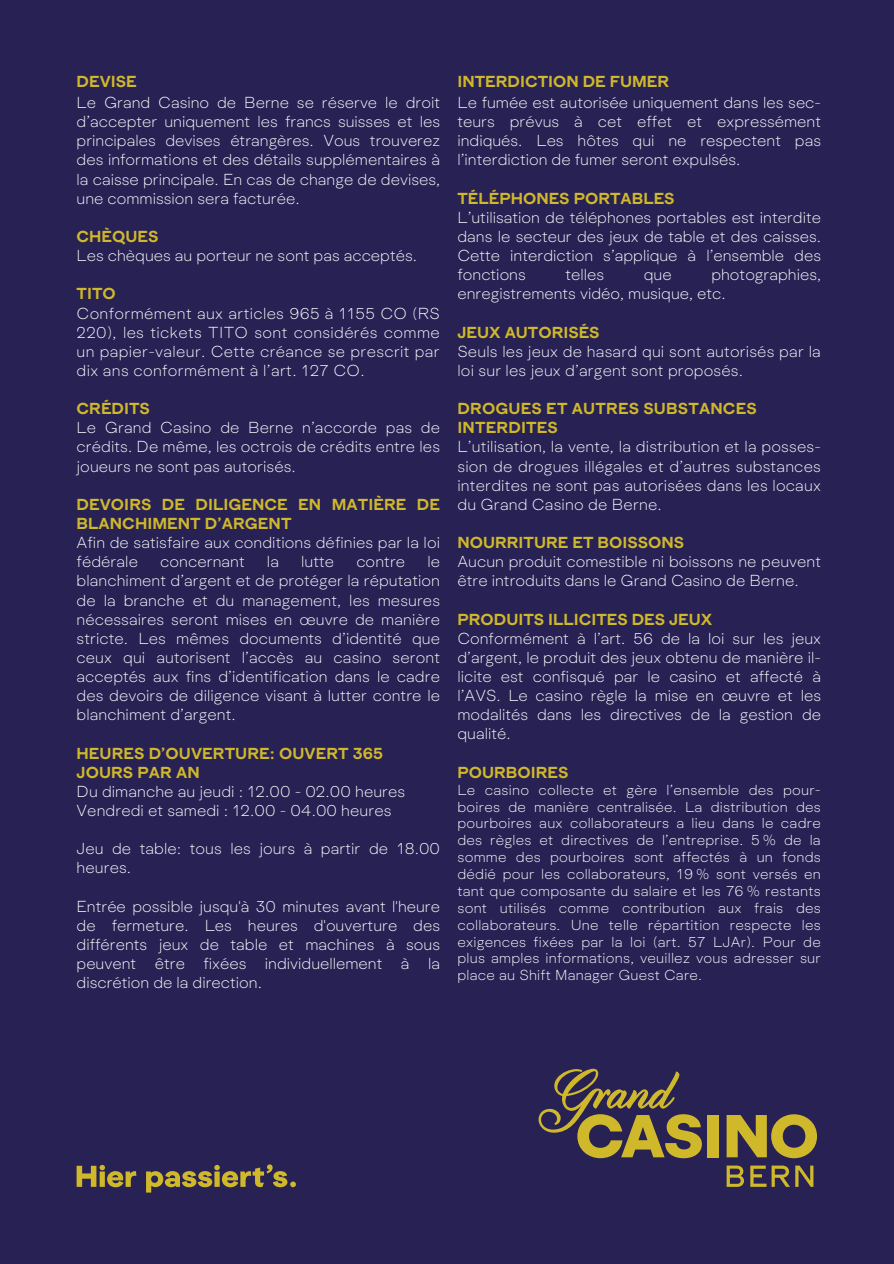
<style>
.page{position:relative;width:894px;height:1264px;background:#fff}
.page>*{position:absolute;margin:0;border:0;box-sizing:border-box;transform-origin:0 0}
.t1{font:16.5px/19.2px "Formale Grotesque L3";color:#fff}
.t2{font:16.5px/19.2px "Formale Grotesque L3";letter-spacing:.02em;color:#fff}
.t3{font:16.5px "Formale Grotesque B1";color:#d0b82b}
.t4{font:15px/16.8px "Formale Grotesque L3";letter-spacing:.015em;color:#fff;text-align:justify}
.s1{font-family:"Formale Grotesque B1";color:#d0b82b}
</style>
<div class="page">
<div style="left:0;top:0;width:893px;height:1263px;background:#272154"></div>
<div style="left:707px;top:1114px;width:11px;height:43px;background:#d0b82b"></div>
<svg style="left:726px;top:1114px;width:90px;height:44px"></svg>
<svg style="left:538px;top:1068px;width:163px;height:90px"></svg>
<svg style="left:726px;top:1165px;width:17px;height:21px"></svg>
<svg style="left:750px;top:1165px;width:39px;height:21px"></svg>
<svg style="left:795px;top:1165px;width:18px;height:21px"></svg>
<svg style="left:77px;top:1164px;width:219px;height:28px"></svg>
<h1 class="t1" style="left:77px;top:71px;width:365px;line-height:21.3px"><span class="s1">DEVISE<br></span>Le Grand Casino de Berne se réserve le droit</h1>
<h1 class="t1" style="left:77px;top:113px;width:365px;text-align:justify">d’accepter uniquement les francs suisses et les principales devises étrangères. Vous trouverez des informations et des détails supplémentaires à la caisse principale. En cas de change de devises, une commission sera facturée.</h1>
<h1 class="t1" style="left:77px;top:228px;width:342px"><span class="s1">CHÈQUES<br></span>Les chèques au porteur ne sont pas acceptés.</h1>
<h1 class="t2" style="left:77px;top:285px;width:364px"><span class="s1">TITO<br></span>Conformément aux articles 965 à 1155 CO (RS 220), les tickets TITO sont considérés comme un papier-valeur. Cette créance se prescrit par dix ans conformément à l’art. 127 CO.</h1>
<h1 class="t1" style="left:77px;top:400px;width:365px"><span class="s1">CRÉDITS<br></span>Le Grand Casino de Berne n’accorde pas de crédits. De même, les octrois de crédits entre les joueurs ne sont pas autorisés.</h1>
<h1 class="t1" style="left:77px;top:496px;width:365px"><span class="s1">DEVOIRS DE DILIGENCE EN MATIÈRE DE<br>BLANCHIMENT D’ARGENT<br></span>Afin de satisfaire aux conditions définies par la loi fédérale</h1>
<h1 class="t1" style="left:77px;top:553px;width:365px;text-align:justify;text-indent:350px">le blanchiment d’argent et de protéger la réputation de la branche et du management, les mesures nécessaires seront mises en œuvre de manière stricte. Les mêmes documents d’identité que ceux qui autorisent l’accès au casino seront acceptés aux fins d’identification dans le cadre des devoirs de diligence visant à lutter contre le blanchiment d’argent.</h1>
<h1 class="t1" style="left:77px;top:744px;width:330px"><span class="s1">HEURES D’OUVERTURE: OUVERT 365<br>JOURS PAR AN<br></span>Du dimanche au jeudi : 12.00 - 02.00 heures<br>Vendredi et samedi : 12.00 - 04.00 heures</h1>
<h1 class="t1" style="left:77px;top:840px;width:365px">Jeu de table: tous les jours à partir de 18.00 heures.</h1>
<h1 class="t1" style="left:77px;top:897px;width:365px;text-align:justify">Entrée possible jusqu'à 30 minutes avant l'heure de fermeture. Les heures d'ouverture des différents jeux de table et machines à sous peuvent être fixées individuellement à la discrétion de la direction.</h1>
<h1 class="t1" style="left:160px;top:553px;width:86px">concernant</h1>
<h1 class="t1" style="left:267px;top:553px;width:14px">la</h1>
<h1 class="t1" style="left:301px;top:553px;width:35px">lutte</h1>
<h1 class="t1" style="left:356px;top:553px;width:50px">contre</h1>
<h1 class="t1" style="left:457px;top:72px;width:365px;line-height:21.3px"><span class="s1">INTERDICTION DE FUMER<br></span>Le fumée est autorisée uniquement dans les sec-</h1>
<h1 class="t1" style="left:457px;top:113px;width:365px;text-align:justify">teurs prévus à cet effet et expressément indiqués. Les hôtes qui ne respectent pas l’interdiction de fumer seront expulsés.</h1>
<h1 class="t1" style="left:457px;top:190px;width:365px"><span class="s1">TÉLÉPHONES PORTABLES<br></span>L’utilisation de téléphones portables est interdite dans le secteur des jeux de table et des caisses.<br>Cette interdiction s’applique à l’ensemble des fonctions</h1>
<h1 class="t1" style="left:457px;top:266px;width:365px;text-indent:254px">photographies, enregistrements vidéo, musique, etc.</h1>
<h1 class="t1" style="left:457px;top:323px;width:365px"><span class="s1">JEUX AUTORISÉS<br></span>Seuls les jeux de hasard qui sont autorisés par la loi sur les jeux d’argent sont proposés.</h1>
<h1 class="t1" style="left:457px;top:400px;width:365px"><span class="s1">DROGUES ET AUTRES SUBSTANCES INTERDITES<br></span>L’utilisation, la vente, la distribution et la posses&shy;sion de drogues illégales et d’autres substances interdites ne sont pas autorisées dans les locaux du Grand Casino de Berne.</h1>
<h1 class="t1" style="left:457px;top:534px;width:365px"><span class="s1">NOURRITURE ET BOISSONS<br></span>Aucun produit comestible ni boissons ne peuvent être introduits dans le Grand Casino de Berne.</h1>
<h1 class="t1" style="left:457px;top:610px;width:365px"><span class="s1">PRODUITS ILLICITES DES JEUX </span>Conformément à l’art. 56 de la loi sur les jeux d’argent, le produit des jeux obtenu de manière il&shy;licite est confisqué par le casino et affecté à l’AVS. Le casino règle la mise en œuvre et les modalités dans les directives de la gestion de qualité.</h1>
<h1 class="t3" style="left:457px;top:764px;width:112px">POURBOIRES</h1>
<h1 class="t4" style="left:457px;top:782px;width:365px">Le casino collecte et gère l’ensemble des pour&shy;boires de manière centralisée. La distribution des pourboires aux collaborateurs a lieu dans le cadre des règles et directives de l’entreprise. 5 % de la somme des pourboires sont affectés à un fonds dédié pour les collaborateurs, 19 % sont versés en tant que composante du salaire et les 76 % restants sont utilisés comme contribution aux frais des collaborateurs. Une telle répartition respecte les exigences fixées par la loi (art. 57 LJAr). Pour de plus amples informations, veuillez vous adresser sur place au Shift Manager Guest Care.</h1>
<h1 class="t1" style="left:565px;top:266px;width:40px">telles</h1>
<h1 class="t1" style="left:643px;top:266px;width:29px">que</h1>
</div>
